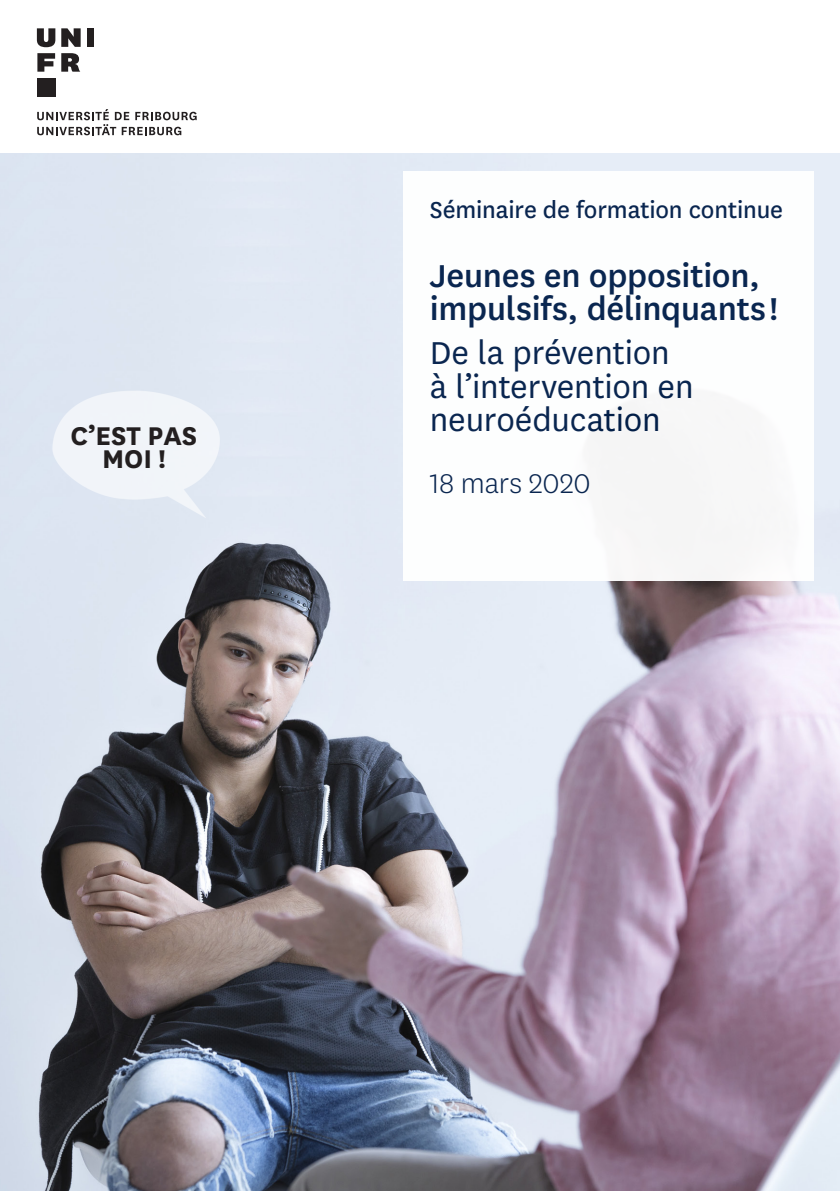
<style>
.page{position:relative;width:840px;height:1191px;background:#fff}
.page>*{position:absolute;margin:0;border:0;box-sizing:border-box;transform-origin:0 0}
.t1{font:37px/33.6px "National Uni Fr";letter-spacing:-.005em;color:#001e49}
.t2{font:500 37px/33.6px "National Uni Fr";letter-spacing:-.005em;color:#001e49}
.t3{font:300 31.6px "National Uni Fr";letter-spacing:-.005em;color:#001e49}
.Paragraphe_texte{font:700 30px/23px "National Uni Fr";color:#231f20;text-align:center}
.t4{font:27px "National Uni Fr";letter-spacing:-.005em;color:#001e49}
</style>
<div class="page">
<img style="left:0;top:153px;width:839px;height:1038px">
<svg style="left:37px;top:109px;width:159px;height:26px"></svg>
<svg style="left:37px;top:28px;width:18px;height:19px"></svg>
<svg style="left:61px;top:28px;width:20px;height:19px"></svg>
<div style="left:87px;top:28px;width:7px;height:19px;background:#231f20"></div>
<svg style="left:37px;top:53px;width:18px;height:19px"></svg>
<div style="left:37px;top:78px;width:18px;height:18px;background:#231f20"></div>
<svg style="left:61px;top:53px;width:19px;height:19px"></svg>
<img style="left:37px;top:387px;width:184px;height:134px">
<div style="left:403px;top:171px;width:409px;height:410px;background:#fff"></div>
<p class="Paragraphe_texte" style="left:71px;top:422px;width:128px">C’EST PAS<br>MOI !</p>
<p class="t4" style="left:429px;top:192px;width:354px">Séminaire de formation continue</p>
<p class="t2" style="left:429px;top:257px;width:349px">Jeunes en opposition, impulsifs, délinquants !</p>
<p class="t1" style="left:429px;top:334px;width:265px">De la prévention à l’intervention en neuroéducation</p>
<p class="t3" style="left:429px;top:464px;width:162px">18 mars 2020</p>
</div>
